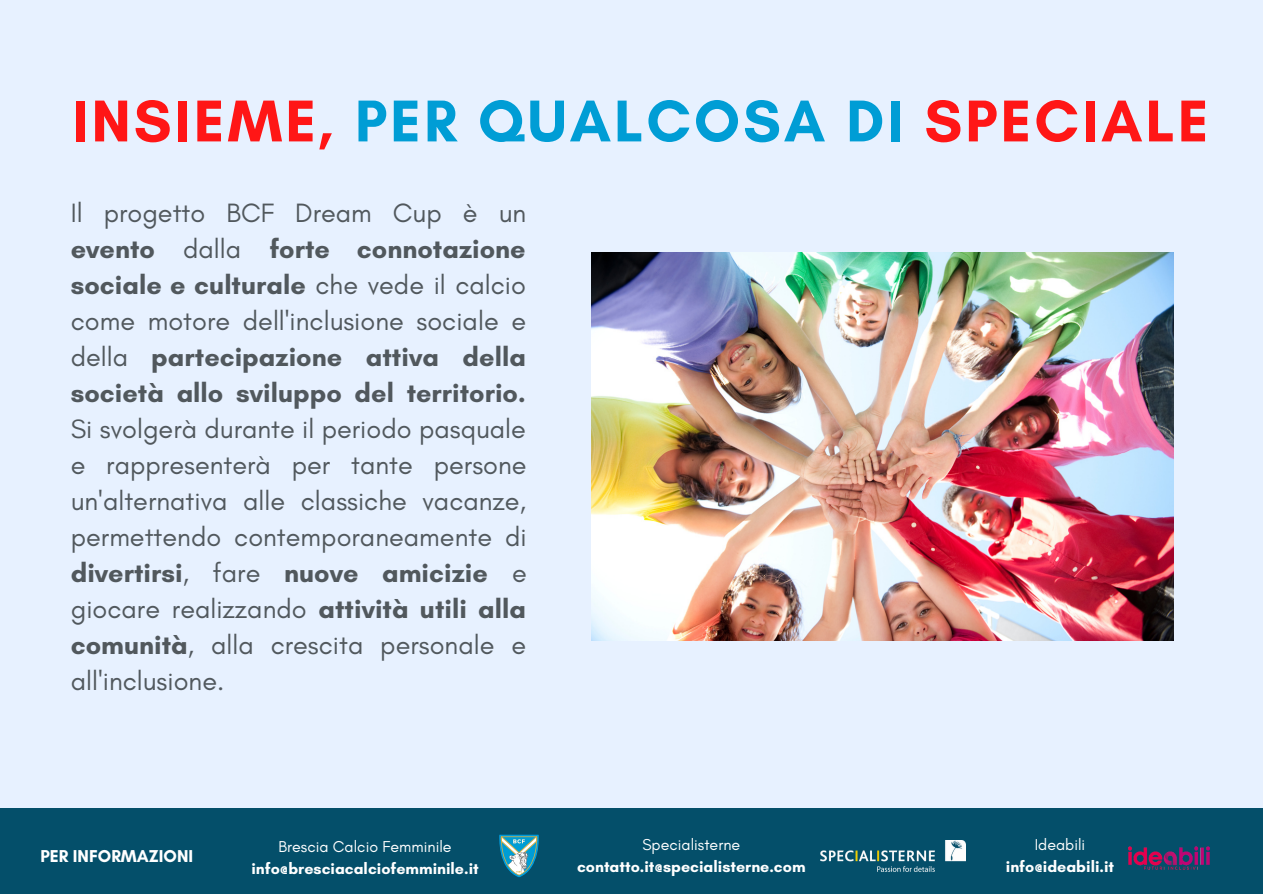
<style>
.page{position:relative;width:1263px;height:894px;background:#fff}
.page>*{position:absolute;margin:0;border:0;box-sizing:border-box;transform-origin:0 0}
.t1{font:700 60px "Glacial Indifference";letter-spacing:.05em;color:#ff1616}
.t2{font:27px/36px "Glacial Indifference";color:#51585d;text-align:justify}
.t3{font:700 27px/36px "Glacial Indifference";color:#51585d;text-align:justify}
.t4{font:700 17.55px "Glacial Indifference";color:#fff}
.t5{font:700 16.05px "Glacial Indifference";color:#fff}
.t6{font:16.05px "Glacial Indifference";color:#fff}
.s1{color:#009dd5}
.s2{font-weight:400}
.s3{font-weight:700}
</style>
<div class="page">
<div style="left:0;top:0;width:1263px;height:893px;background:#e7f1ff"></div>
<div style="left:0;top:808px;width:1263px;height:85px;background:#044f6a"></div>
<img style="left:1129px;top:846px;width:81px;height:24px">
<svg style="left:499px;top:834px;width:40px;height:42px"></svg>
<img style="left:820px;top:840px;width:145px;height:31px">
<img style="left:591px;top:252px;width:583px;height:388px">
<h1 class="t1" style="left:72px;top:84px;width:1138px">INSIEME, <span class="s1">PER QUALCOSA DI</span> SPECIALE</h1>
<p class="t3" style="left:71px;top:194px;width:457px"><span class="s2">Il progetto BCF Dream Cup è un </span>evento <span class="s2">dalla</span> forte connotazione sociale e culturale <span class="s2">che vede il calcio come motore dell'inclusione sociale e della</span> partecipazione attiva della società allo sviluppo del territorio.</p>
<p class="t2" style="left:71px;top:410px;width:457px">Si svolgerà durante il periodo pasquale e rappresenterà per tante persone un'alternativa alle classiche vacanze, permettendo contemporaneamente di <span class="s3">divertirsi</span>, fare <span class="s3">nuove amicizie</span> e giocare realizzando <span class="s3">attività utili alla comunità</span>, alla crescita personale e all'inclusione.</p>
<p class="t4" style="left:41px;top:845px;width:154px">PER INFORMAZIONI</p>
<p class="t6" style="left:278px;top:836px;width:175px">Brescia Calcio Femminile</p>
<p class="t5" style="left:251px;top:858px;width:229px">info@bresciacalciofemminile.it</p>
<p class="t6" style="left:642px;top:834px;width:99px">Specialisterne</p>
<p class="t5" style="left:577px;top:856px;width:230px">contatto.it@specialisterne.com</p>
<p class="t6" style="left:1035px;top:834px;width:52px">Ideabili</p>
<p class="t5" style="left:1006px;top:856px;width:110px">info@ideabili.it</p>
</div>
